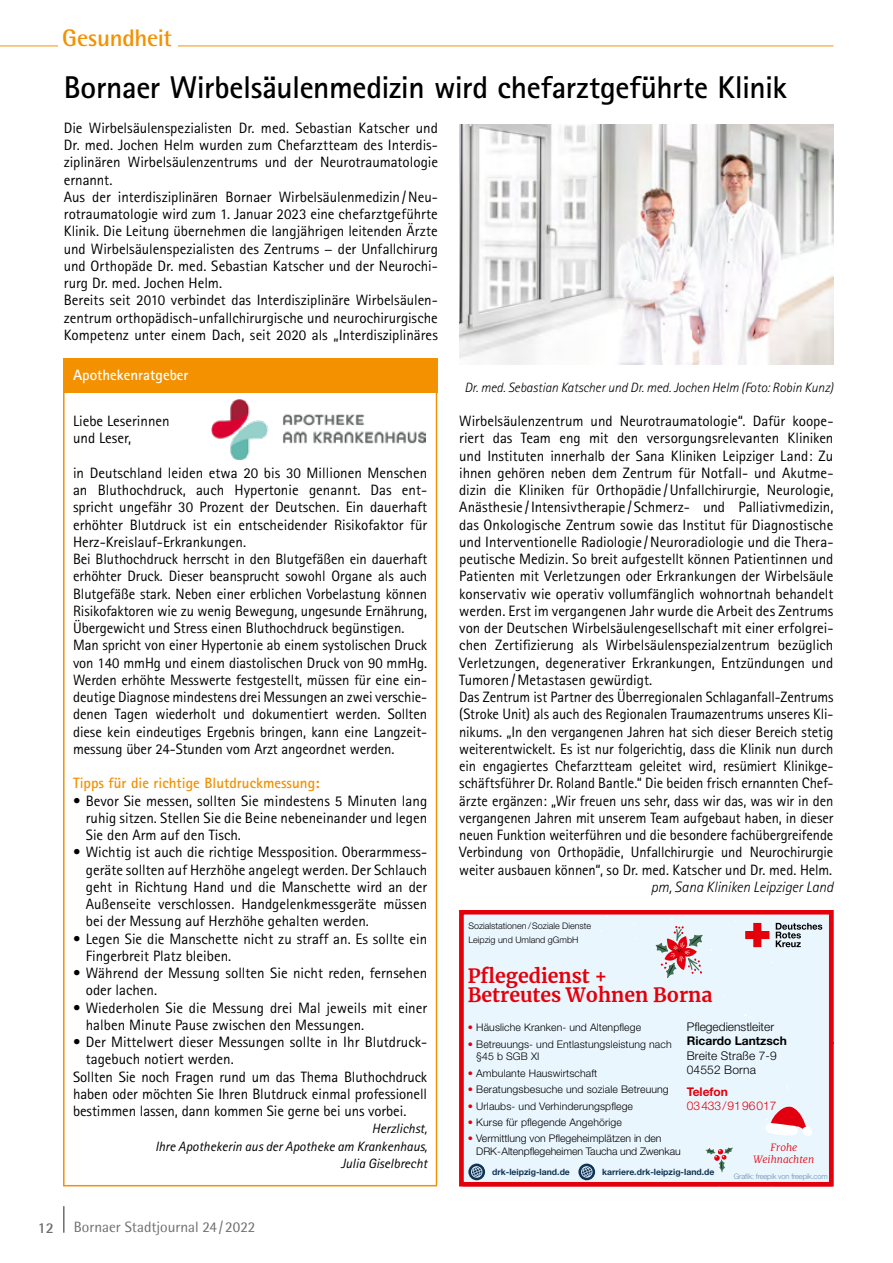
<style>
.page{position:relative;width:893px;height:1263px;background:#fff}
.page>*{position:absolute;margin:0;border:0;box-sizing:border-box;transform-origin:0 0}
.t1{font:700 31.5px "Rotis Sans Serif";letter-spacing:-.01em;color:#000}
.t2{font:700 24px "Rotis Semi Sans";letter-spacing:-.015em;color:#f39100}
.t3{font:700 19.5px/19.5px "Merriweather";color:#e3000b}
.t4{font:15px/17.2px "Rotis Sans Serif";letter-spacing:-.005em;color:#000}
.t5{font:700 15px "Rotis Sans Serif";color:#f39100}
.t6{font:italic 300 15px "Rotis Sans Serif";letter-spacing:-.005em;color:#000}
.t7{font:15px "Rotis Semi Sans";color:#6e6e6e}
.t8{font:700 15px "Rotis Sans Serif";color:#fff}
.t9{font:700 15px "Rotis Semi Sans";color:#6e6e6e}
.t10{font:italic 13.5px/17.2px "Rotis Sans Serif";color:#000;text-align:right}
.t11{font:italic 300 13.5px "Rotis Sans Serif";color:#000}
.t12{font:300 12px/14.4px "Helvetica Neue LT Std";letter-spacing:.01em;color:#000}
.t13{font:700 12px "Helvetica Neue LT Std";color:#000}
.t14{font:300 12px "Helvetica Neue LT Std";letter-spacing:-.01em;color:#e3000b}
.t15{font:700 12px "Helvetica Neue LT Std";letter-spacing:-.005em;color:#e3000b}
.t16{font:300 10.5px/12.6px "Helvetica Neue LT Std";letter-spacing:.01em;color:#000}
.t17{font:300 10.5px/12.6px "Helvetica Neue LT Std";letter-spacing:-.01em;color:#000}
.t18{font:italic 300 10.05px/12.1px "Merriweather";color:#e3000b;text-align:center}
.t19{font:300 9px/13.5px "Helvetica Neue LT Std";color:#000}
.t20{font:700 8.7px "Helvetica Neue LT Std";color:#103356}
.t21{font:300 7.5px "Helvetica Neue LT Std";letter-spacing:-.02em;color:#698daf}
.s1{color:#e3000b}
</style>
<div class="page">
<hr style="left:63px;top:1206px;width:2px;height:27px;background:#6e6e6e">
<hr style="left:0;top:46px;width:833px;height:1px;background:#f39100">
<div style="left:58px;top:28px;width:120px;height:27px;background:#fff"></div>
<div style="left:63px;top:358px;width:374px;height:35px;background:#f39100"></div>
<div style="left:63px;top:358px;width:374px;height:828px;border:2px solid #f39100"></div>
<img style="left:211px;top:399px;width:214px;height:61px">
<div style="left:460px;top:911px;width:373px;height:274px;background:#eaf6fe"></div>
<svg style="left:468px;top:1163px;width:17px;height:17px"></svg>
<svg style="left:578px;top:1163px;width:17px;height:17px"></svg>
<svg style="left:745px;top:923px;width:24px;height:24px"></svg>
<svg style="left:776px;top:923px;width:46px;height:24px"></svg>
<div style="left:459px;top:910px;width:374px;height:276px;border:4px solid #e3000b"></div>
<svg style="left:656px;top:926px;width:47px;height:52px"></svg>
<svg style="left:706px;top:1147px;width:27px;height:25px"></svg>
<svg style="left:766px;top:1106px;width:46px;height:30px"></svg>
<img style="left:459px;top:125px;width:374px;height:240px">
<h2 class="t2" style="left:62px;top:23px;width:111px">Gesundheit</h2>
<h1 class="t1" style="left:64px;top:68px;width:725px">Bornaer Wirbelsäulenmedizin wird chefarztgeführte Klinik</h1>
<p class="t4" style="left:64px;top:119px;width:376px">Die Wirbelsäulenspezialisten Dr. med. Sebastian Katscher und Dr. med. Jochen Helm wurden zum Chefarztteam des Interdis&shy;ziplinären Wirbelsäulenzentrums und der Neurotraumatologie ernannt.<br>Aus der interdisziplinären Bornaer Wirbelsäulenmedizin/Neu&shy;rotraumatologie wird zum 1. Januar 2023 eine chefarztgeführte Klinik. Die Leitung übernehmen die langjährigen leitenden Ärzte und Wirbelsäulenspezialisten des Zentrums − der Unfallchirurg und Orthopäde Dr. med. Sebastian Katscher und der Neurochi&shy;rurg Dr. med. Jochen Helm.<br>Bereits seit 2010 verbindet das Interdisziplinäre Wirbelsäulen&shy;zentrum orthopädisch-unfallchirurgische und neurochirurgische Kompetenz unter einem Dach, seit 2020 als „Interdisziplinäres</p>
<p class="t8" style="left:73px;top:366px;width:117px">Apothekenratgeber</p>
<p class="t4" style="left:73px;top:412px;width:98px">Liebe Leserinnen und Leser,</p>
<p class="t4" style="left:73px;top:464px;width:356px">in Deutschland leiden etwa 20 bis 30 Millionen Menschen an Bluthochdruck, auch Hypertonie genannt. Das ent&shy;spricht ungefähr 30 Prozent der Deutschen. Ein dauerhaft erhöhter Blutdruck ist ein entscheidender Risikofaktor für Herz-Kreislauf-Erkrankungen.<br>Bei Bluthochdruck herrscht in den Blutgefäßen ein dauerhaft erhöhter Druck. Dieser beansprucht sowohl Organe als auch Blutgefäße stark. Neben einer erblichen Vorbelastung können Risikofaktoren wie zu wenig Bewegung, ungesunde Ernährung, Übergewicht und Stress einen Bluthochdruck begünstigen.<br>Man spricht von einer Hypertonie ab einem systolischen Druck von 140 mmHg und einem diastolischen Druck von 90 mmHg.<br>Werden erhöhte Messwerte festgestellt, müssen für eine ein&shy;deutige Diagnose mindestens drei Messungen an zwei verschie&shy;denen Tagen wiederholt und dokumentiert werden. Sollten diese kein eindeutiges Ergebnis bringen, kann eine Langzeit&shy;messung über 24-Stunden vom Arzt angeordnet werden.</p>
<p class="t5" style="left:73px;top:774px;width:248px">Tipps für die richtige Blutdruckmessung:</p>
<p class="t4" style="left:86px;top:792px;width:343px;text-align:justify;text-indent:-13px">• Bevor Sie messen, sollten Sie mindestens 5 Minuten lang ruhig sitzen. Stellen Sie die Beine nebeneinander und legen Sie den Arm auf den Tisch.</p>
<p class="t4" style="left:86px;top:843px;width:343px;text-align:justify;text-indent:-13px">• Wichtig ist auch die richtige Messposition. Oberarmmess&shy;geräte sollten auf Herzhöhe angelegt werden. Der Schlauch geht in Richtung Hand und die Manschette wird an der Außenseite verschlossen. Handgelenkmessgeräte müssen bei der Messung auf Herzhöhe gehalten werden.</p>
<p class="t4" style="left:86px;top:930px;width:343px;text-indent:-13px">• Legen Sie die Manschette nicht zu straff an. Es sollte ein<br>Fingerbreit Platz bleiben.</p>
<p class="t4" style="left:86px;top:964px;width:343px;text-indent:-13px">• Während der Messung sollten Sie nicht reden, fernsehen oder lachen.</p>
<p class="t4" style="left:86px;top:999px;width:343px;text-indent:-13px">• Wiederholen Sie die Messung drei Mal jeweils mit einer halben Minute Pause zwischen den Messungen.</p>
<p class="t4" style="left:73px;top:1033px;width:356px">• Der Mittelwert dieser Messungen sollte in Ihr Blutdruck-</p>
<p class="t4" style="left:86px;top:1050px;width:149px">tagebuch notiert werden.</p>
<p class="t4" style="left:73px;top:1068px;width:356px">Sollten Sie noch Fragen rund um das Thema Bluthochdruck</p>
<p class="t4" style="left:73px;top:1085px;width:356px">haben oder möchten Sie Ihren Blutdruck einmal professionell</p>
<p class="t4" style="left:73px;top:1102px;width:335px">bestimmen lassen, dann kommen Sie gerne bei uns vorbei.</p>
<p class="t10" style="left:155px;top:1120px;width:274px">Herzlichst,<br>Ihre Apothekerin aus der Apotheke am Krankenhaus,<br>Julia Giselbrecht</p>
<p class="t9" style="left:38px;top:1218px;width:18px">12</p>
<p class="t7" style="left:74px;top:1218px;width:183px">Bornaer Stadtjournal 24/2022</p>
<p class="t11" style="left:465px;top:379px;width:370px">Dr. med. Sebastian Katscher und Dr. med. Jochen Helm (Foto: Robin Kunz)</p>
<p class="t4" style="left:459px;top:412px;width:376px">Wirbelsäulenzentrum und Neurotraumatologie“. Dafür koope&shy;riert das Team eng mit den versorgungsrelevanten Kliniken und Instituten innerhalb der Sana Kliniken Leipziger Land: Zu ihnen gehören neben dem Zentrum für Notfall- und Akutme&shy;dizin die Kliniken für Orthopädie /Unfallchirurgie, Neurologie, Anästhesie /Intensivtherapie / Schmerz- und Palliativmedizin, das Onkologische Zentrum sowie das Institut für Diagnostische und Interventionelle Radiologie /Neuroradiologie und die Thera&shy;peutische Medizin. So breit aufgestellt können Patientinnen und Patienten mit Verletzungen oder Erkrankungen der Wirbelsäule konservativ wie operativ vollumfänglich wohnortnah behandelt werden. Erst im vergangenen Jahr wurde die Arbeit des Zentrums von der Deutschen Wirbelsäulengesellschaft mit einer erfolgrei&shy;chen Zertifizierung als Wirbelsäulenspezialzentrum bezüglich Verletzungen, degenerativer Erkrankungen, Entzündungen und Tumoren /Metastasen gewürdigt.<br>Das Zentrum ist Partner des Überregionalen Schlaganfall-Zentrums (Stroke Unit) als auch des Regionalen Traumazentrums unseres Kli&shy;nikums. „In den vergangenen Jahren hat sich dieser Bereich stetig weiterentwickelt. Es ist nur folgerichtig, dass die Klinik nun durch ein engagiertes Chefarztteam geleitet wird, resümiert Klinikge&shy;schäftsführer Dr. Roland Bantle.“ Die beiden frisch ernannten Chef&shy;ärzte ergänzen: „Wir freuen uns sehr, dass wir das, was wir in den vergangenen Jahren mit unserem Team aufgebaut haben, in dieser neuen Funktion weiterführen und die besondere fachübergreifende Verbindung von Orthopädie, Unfallchirurgie und Neurochirurgie weiter ausbauen können“, so Dr. med. Katscher und Dr. med. Helm.</p>
<p class="t6" style="left:651px;top:878px;width:184px">pm, Sana Kliniken Leipziger Land</p>
<p class="t19" style="left:468px;top:919px;width:124px">Sozialstationen /Soziale Dienste<br>Leipzig und Umland gGmbH</p>
<h3 class="t3" style="left:468px;top:965px;width:246px">Pflegedienst +<br>Betreutes Wohnen Borna</h3>
<p class="t12" style="left:687px;top:1019px;width:89px">Pflegedienstleiter</p>
<p class="t13" style="left:687px;top:1033px;width:102px">Ricardo Lantzsch</p>
<p class="t12" style="left:687px;top:1048px;width:91px">Breite Straße 7-9<br>04552 Borna</p>
<p class="t15" style="left:687px;top:1085px;width:42px">Telefon</p>
<p class="t14" style="left:687px;top:1098px;width:91px">03433/9196017</p>
<p class="t16" style="left:468px;top:1021px;width:175px"><span class="s1">•</span> Häusliche Kranken- und Altenpflege</p>
<p class="t16" style="left:476px;top:1037px;width:197px;text-indent:-9px"><span class="s1">•</span> Betreuungs- und Entlastungsleistung nach §45 b SGB XI</p>
<p class="t16" style="left:468px;top:1066px;width:131px"><span class="s1">•</span> Ambulante Hauswirtschaft</p>
<p class="t16" style="left:468px;top:1083px;width:203px"><span class="s1">•</span> Beratungsbesuche und soziale Betreuung</p>
<p class="t16" style="left:468px;top:1099px;width:167px"><span class="s1">•</span> Urlaubs- und Verhinderungspflege</p>
<p class="t16" style="left:468px;top:1116px;width:156px"><span class="s1">•</span> Kurse für pflegende Angehörige</p>
<p class="t17" style="left:476px;top:1132px;width:206px;text-indent:-9px"><span class="s1">•</span> Vermittlung von Pflegeheimplätzen in den<br>DRK-Altenpflegeheimen Taucha und Zwenkau</p>
<p class="t18" style="left:754px;top:1141px;width:62px">Frohe<br>Weihnachten</p>
<p class="t20" style="left:492px;top:1167px;width:79px">drk-leipzig-land.de</p>
<p class="t20" style="left:602px;top:1167px;width:114px">karriere.drk-leipzig-land.de</p>
<p class="t21" style="left:734px;top:1172px;width:95px">Grafik: freepik von freepik.com</p>
</div>
